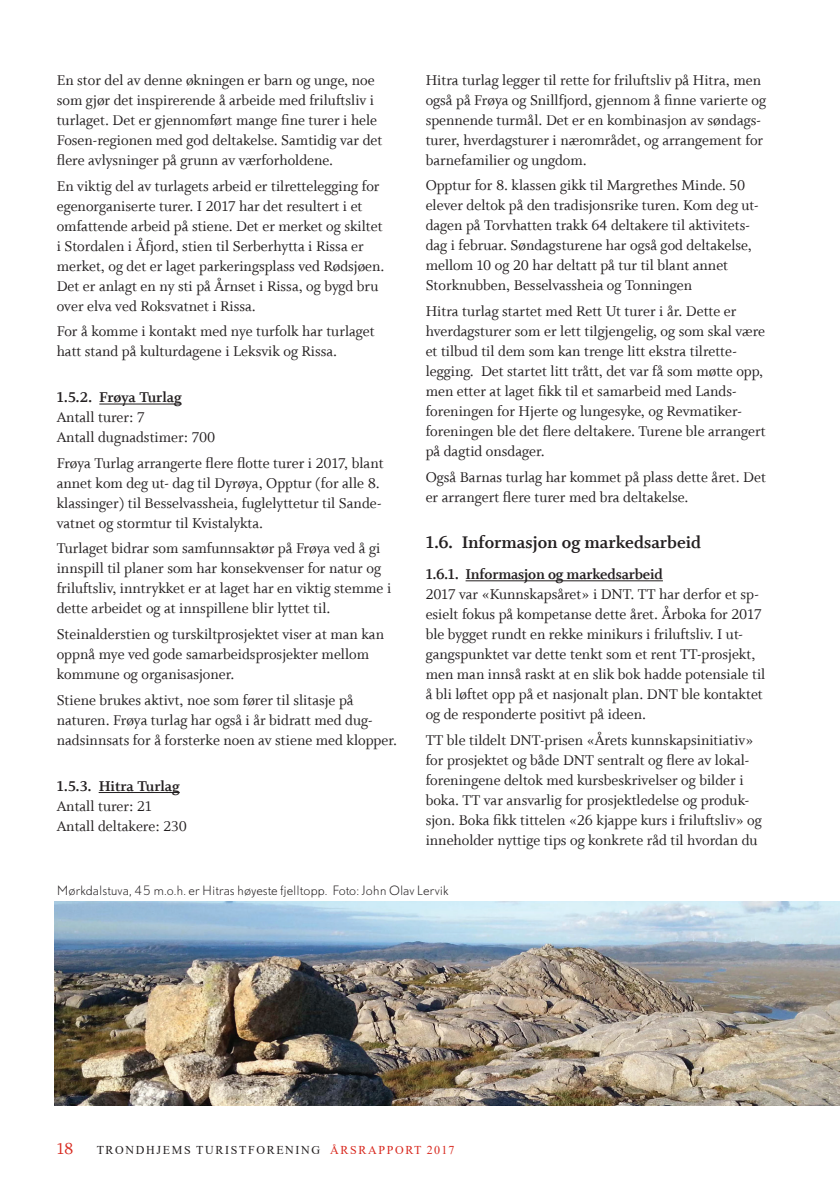
<style>
.page{position:relative;width:840px;height:1191px;background:#fff}
.page>*{position:absolute;margin:0;border:0;box-sizing:border-box;transform-origin:0 0}
.t1{font:19px "Whitman Bold LF";color:#231f20}
.t2{font:18px "Whitman Roman LF";color:#d8281e}
.t3{font:16px/20px "Whitman Roman LF";color:#231f20}
.t4{font:16px "Whitman Bold LF";letter-spacing:-.01em;color:#231f20}
.t5{font:300 12px "DTL Nobel TOT";color:#231f20}
.t6{font:12px "Times New Roman";letter-spacing:.135em;color:#231f20}
.s1{color:#d8281e}
</style>
<div class="page">
<hr style="left:99px;top:403px;width:82px;height:1px;background:#231f20">
<hr style="left:99px;top:792px;width:80px;height:1px;background:#231f20">
<hr style="left:465px;top:580px;width:197px;height:1px;background:#231f20">
<img style="left:54px;top:901px;width:785px;height:204px">
<p class="t3" style="left:425px;top:70px;width:342px">Hitra turlag legger til rette for friluftsliv på Hitra, men også på Frøya og Snillfjord, gjennom å finne varierte og spennende turmål. Det er en kombinasjon av søndags&shy;turer, hverdagsturer i nærområdet, og arrangement for barnefamilier og ungdom.</p>
<p class="t3" style="left:425px;top:176px;width:334px">Opptur for 8. klassen gikk til Margrethes Minde. 50 elever deltok på den tradisjonsrike turen. Kom deg ut&shy;dagen på Torvhatten trakk 64 deltakere til aktivitets&shy;dag i februar. Søndagsturene har også god deltakelse, mellom 10 og 20 har deltatt på tur til blant annet Storknubben, Besselvassheia og Tonningen</p>
<p class="t3" style="left:425px;top:301px;width:341px">Hitra turlag startet med Rett Ut turer i år. Dette er hverdagsturer som er lett tilgjengelig, og som skal være et tilbud til dem som kan trenge litt ekstra tilrette&shy;legging. Det startet litt trått, det var få som møtte opp, men etter at laget fikk til et samarbeid med Lands&shy;foreningen for Hjerte og lungesyke, og Revmatiker&shy;foreningen ble det flere deltakere. Turene ble arrangert på dagtid onsdager.</p>
<p class="t3" style="left:425px;top:467px;width:341px">Også Barnas turlag har kommet på plass dette året. Det er arrangert flere turer med bra deltakelse.</p>
<p class="t1" style="left:425px;top:531px;width:277px">1.6. Informasjon og markedsarbeid</p>
<p class="t4" style="left:425px;top:565px;width:238px">1.6.1. Informasjon og markedsarbeid</p>
<p class="t3" style="left:425px;top:584px;width:341px">2017 var «Kunnskapsåret» i DNT. TT har derfor et sp&shy;esielt fokus på kompetanse dette året. Årboka for 2017 ble bygget rundt en rekke minikurs i friluftsliv. I ut&shy;gangspunktet var dette tenkt som et rent TT-prosjekt, men man innså raskt at en slik bok hadde potensiale til å bli løftet opp på et nasjonalt plan. DNT ble kontaktet og de responderte positivt på ideen.</p>
<p class="t3" style="left:425px;top:730px;width:337px">TT ble tildelt DNT-prisen «Årets kunnskapsinitiativ» for prosjektet og både DNT sentralt og flere av lokal&shy;foreningene deltok med kursbeskrivelser og bilder i boka. TT var ansvarlig for prosjektledelse og produk&shy;sjon. Boka fikk tittelen «26 kjappe kurs i friluftsliv» og inneholder nyttige tips og konkrete råd til hvordan du</p>
<p class="t5" style="left:57px;top:883px;width:393px">Mørkdalstuva, 45 m.o.h. er Hitras høyeste fjelltopp. Foto: John Olav Lervik</p>
<p class="t3" style="left:57px;top:70px;width:327px">En stor del av denne økningen er barn og unge, noe som gjør det inspirerende å arbeide med friluftsliv i turlaget. Det er gjennomført mange fine turer i hele Fosen-regionen med god deltakelse. Samtidig var det flere avlysninger på grunn av værforholdene.</p>
<p class="t3" style="left:57px;top:176px;width:329px">En viktig del av turlagets arbeid er tilrettelegging for egenorganiserte turer. I 2017 har det resultert i et omfattende arbeid på stiene. Det er merket og skiltet i Stordalen i Åfjord, stien til Serberhytta i Rissa er merket, og det er laget parkeringsplass ved Rødsjøen.<br>Det er anlagt en ny sti på Årnset i Rissa, og bygd bru over elva ved Roksvatnet i Rissa.</p>
<p class="t3" style="left:57px;top:322px;width:319px">For å komme i kontakt med nye turfolk har turlaget hatt stand på kulturdagene i Leksvik og Rissa.</p>
<p class="t4" style="left:57px;top:388px;width:126px">1.5.2. Frøya Turlag</p>
<p class="t3" style="left:57px;top:407px;width:160px">Antall turer: 7<br>Antall dugnadstimer: 700</p>
<p class="t3" style="left:57px;top:453px;width:328px">Frøya Turlag arrangerte flere flotte turer i 2017, blant annet kom deg ut- dag til Dyrøya, Opptur (for alle 8. klassinger) til Besselvassheia, fuglelyttetur til Sande&shy;vatnet og stormtur til Kvistalykta.</p>
<p class="t3" style="left:57px;top:539px;width:336px">Turlaget bidrar som samfunnsaktør på Frøya ved å gi innspill til planer som har konsekvenser for natur og friluftsliv, inntrykket er at laget har en viktig stemme i dette arbeidet og at innspillene blir lyttet til.</p>
<p class="t3" style="left:57px;top:624px;width:328px">Steinalderstien og turskiltprosjektet viser at man kan oppnå mye ved gode samarbeidsprosjekter mellom kommune og organisasjoner.</p>
<p class="t3" style="left:57px;top:690px;width:342px">Stiene brukes aktivt, noe som fører til slitasje på naturen. Frøya turlag har også i år bidratt med dug&shy;nadsinnsats for å forsterke noen av stiene med klopper.</p>
<p class="t4" style="left:57px;top:776px;width:124px">1.5.3. Hitra Turlag</p>
<p class="t3" style="left:57px;top:796px;width:132px">Antall turer: 21<br>Antall deltakere: 230</p>
<p class="t2" style="left:57px;top:1138px;width:18px">18</p>
<p class="t6" style="left:97px;top:1141px;width:359px">TRONDHJEMS TURISTFORENING <span class="s1">ÅRSRAPPORT 2017</span></p>
</div>
